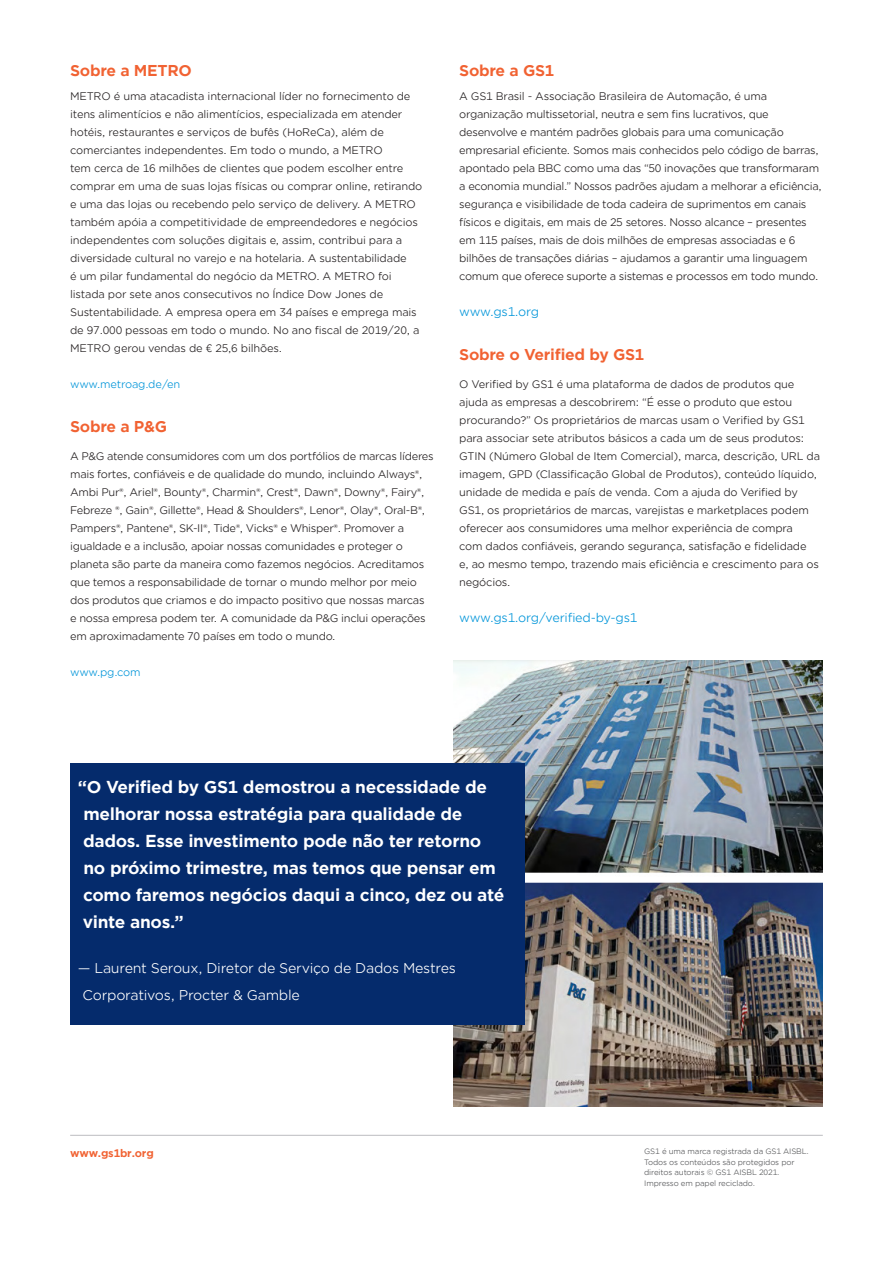
<style>
.page{position:relative;width:893px;height:1263px;background:#fff}
.page>*{position:absolute;margin:0;border:0;box-sizing:border-box;transform-origin:0 0}
._19_Call_Out__10pt{font:700 16.5px/27px "Gotham Office";letter-spacing:-.02em;color:#fff}
._13_Subhead_1__10pt{font:700 15px "Gotham Office";letter-spacing:-.02em;color:#f16232}
._19_Call_Out__10pt-2{font:13.5px/27px "Gotham Office";letter-spacing:-.02em;color:#fff}
._16_Body_Text__8pt{font:12px "Gotham Office";letter-spacing:-.02em;color:#0095d9}
._16_Body_Text__8pt-2{font:10.5px/18px "Gotham Office";letter-spacing:-.03em;color:#231f20}
._16_Body_Text__8pt-3{font:10.5px "Gotham Office";letter-spacing:-.02em;color:#0095d9}
.t1{font:700 10.5px "Gotham Office";letter-spacing:-.02em;color:#f16232}
.t2{font:7.5px/10.5px "Gotham Office";letter-spacing:-.02em;color:#57585a}
</style>
<div class="page">
<hr style="left:70px;top:1135px;width:753px;height:1px;background:#bcbdc0">
<img style="left:453px;top:660px;width:370px;height:446px">
<div style="left:70px;top:763px;width:454px;height:262px;background:#052b6c"></div>
<p class="_13_Subhead_1__10pt" style="left:70px;top:60px;width:123px">Sobre a METRO</p>
<p class="_16_Body_Text__8pt-2" style="left:70px;top:87px;width:354px">METRO é uma atacadista internacional líder no fornecimento de itens alimentícios e não alimentícios, especializada em atender hotéis, restaurantes e serviços de bufês (HoReCa), além de comerciantes independentes. Em todo o mundo, a METRO<br>tem cerca de 16 milhões de clientes que podem escolher entre comprar em uma de suas lojas físicas ou comprar online, retirando e uma das lojas ou recebendo pelo serviço de delivery. A METRO também apóia a competitividade de empreendedores e negócios independentes com soluções digitais e, assim, contribui para a diversidade cultural no varejo e na hotelaria. A sustentabilidade<br>é um pilar fundamental do negócio da METRO. A METRO foi listada por sete anos consecutivos no Índice Dow Jones de Sustentabilidade. A empresa opera em 34 países e emprega mais de 97.000 pessoas em todo o mundo. No ano fiscal de 2019/20, a METRO gerou vendas de € 25,6 bilhões.</p>
<p class="_16_Body_Text__8pt-3" style="left:70px;top:377px;width:112px">www.metroag.de/en</p>
<p class="_13_Subhead_1__10pt" style="left:70px;top:416px;width:98px">Sobre a P&amp;G</p>
<p class="_16_Body_Text__8pt-2" style="left:70px;top:447px;width:365px">A P&amp;G atende consumidores com um dos portfólios de marcas líderes mais fortes, confiáveis e de qualidade do mundo, incluindo Always®, Ambi Pur®, Ariel®, Bounty®, Charmin®, Crest®, Dawn®, Downy®, Fairy®, Febreze ®, Gain®, Gillette®, Head &amp; Shoulders®, Lenor®, Olay®, Oral-B®, Pampers®, Pantene®, SK-II®, Tide®, Vicks® e Whisper®. Promover a igualdade e a inclusão, apoiar nossas comunidades e proteger o planeta são parte da maneira como fazemos negócios. Acreditamos que temos a responsabilidade de tornar o mundo melhor por meio dos produtos que criamos e do impacto positivo que nossas marcas e nossa empresa podem ter. A comunidade da P&amp;G inclui operações em aproximadamente 70 países em todo o mundo.</p>
<p class="_16_Body_Text__8pt-3" style="left:70px;top:665px;width:72px">www.pg.com</p>
<p class="_13_Subhead_1__10pt" style="left:459px;top:60px;width:97px">Sobre a GS1</p>
<p class="_16_Body_Text__8pt-2" style="left:459px;top:87px;width:364px">A GS1 Brasil - Associação Brasileira de Automação, é uma organização multissetorial, neutra e sem fins lucrativos, que desenvolve e mantém padrões globais para uma comunicação empresarial eficiente. Somos mais conhecidos pelo código de barras, apontado pela BBC como uma das “50 inovações que transformaram a economia mundial.” Nossos padrões ajudam a melhorar a eficiência, segurança e visibilidade de toda cadeira de suprimentos em canais físicos e digitais, em mais de 25 setores. Nosso alcance – presentes em 115 países, mais de dois milhões de empresas associadas e 6 bilhões de transações diárias – ajudamos a garantir uma linguagem comum que oferece suporte a sistemas e processos em todo mundo.</p>
<p class="_16_Body_Text__8pt" style="left:459px;top:303px;width:81px">www.gs1.org</p>
<p class="_13_Subhead_1__10pt" style="left:459px;top:344px;width:187px">Sobre o Verified by GS1</p>
<p class="_16_Body_Text__8pt-2" style="left:459px;top:375px;width:362px">O Verified by GS1 é uma plataforma de dados de produtos que ajuda as empresas a descobrirem: “É esse o produto que estou procurando?” Os proprietários de marcas usam o Verified by GS1 para associar sete atributos básicos a cada um de seus produtos:<br>GTIN (Número Global de Item Comercial), marca, descrição, URL da imagem, GPD (Classificação Global de Produtos), conteúdo líquido, unidade de medida e país de venda. Com a ajuda do Verified by GS1, os proprietários de marcas, varejistas e marketplaces podem oferecer aos consumidores uma melhor experiência de compra<br>com dados confiáveis, gerando segurança, satisfação e fidelidade<br>e, ao mesmo tempo, trazendo mais eficiência e crescimento para os negócios.</p>
<p class="_16_Body_Text__8pt" style="left:459px;top:609px;width:180px">www.gs1.org/verified-by-gs1</p>
<p class="_19_Call_Out__10pt" style="left:78px;top:773px;width:428px">“O Verified by GS1 demostrou a necessidade de melhorar nossa estratégia para qualidade de dados. Esse investimento pode não ter retorno<br>no próximo trimestre, mas temos que pensar em como faremos negócios daqui a cinco, dez ou até vinte anos.”</p>
<p class="_19_Call_Out__10pt-2" style="left:83px;top:954px;width:375px;text-indent:-5px">— Laurent Seroux, Diretor de Serviço de Dados Mestres<br>Corporativos, Procter &amp; Gamble</p>
<p class="t1" style="left:70px;top:1146px;width:85px">www.gs1br.org</p>
<p class="t2" style="left:644px;top:1146px;width:166px">GS1 é uma marca registrada da GS1 AISBL.<br>Todos os conteúdos são protegidos por direitos autorais © GS1 AISBL 2021.<br>Impresso em papel reciclado.</p>
</div>
